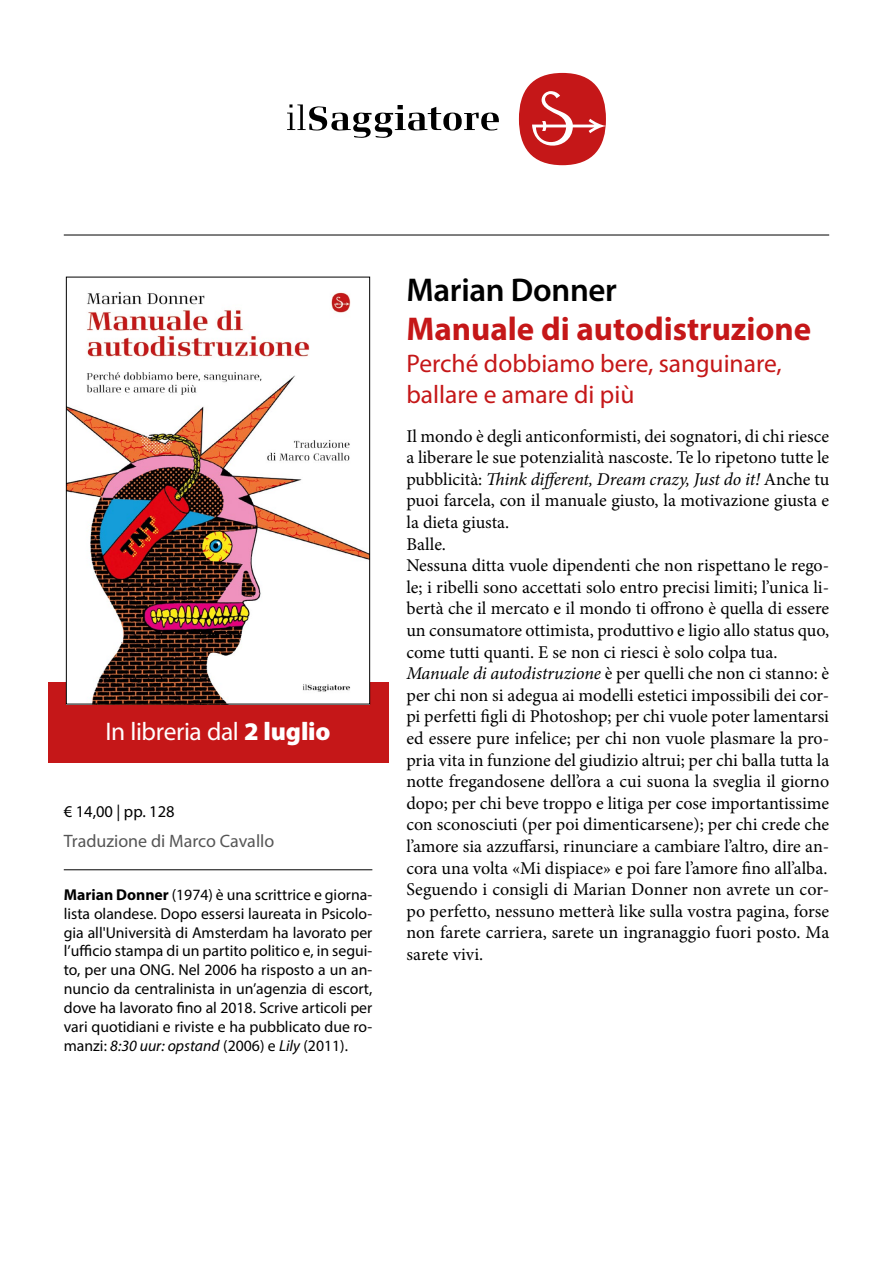
<style>
.page{position:relative;width:893px;height:1263px;background:#fff}
.page>*{position:absolute;margin:0;border:0;box-sizing:border-box;transform-origin:0 0}
.t1{font:700 33px "Myriad Pro";color:#c51718}
.t2{font:600 33px "Myriad Pro";letter-spacing:-.01em;color:#000}
.t3{font:25.5px/30.6px "Myriad Pro";color:#c51718}
.t4{font:25.5px "Myriad Pro";letter-spacing:-.015em;color:#fff}
.t5{font:18px/21.6px "Minion Pro";color:#000}
.t6{font:18px "Myriad Pro";color:#565656}
.t7{font:16.5px "Myriad Pro";color:#000}
.t8{font:15.75px/18.9px "Myriad Pro";color:#000;text-align:justify}
.s1{font-weight:900}
.s2{font-weight:700}
.s3{font-style:italic}
</style>
<div class="page">
<div style="left:48px;top:682px;width:340px;height:80px;background:#c51718"></div>
<hr style="left:64px;top:235px;width:765px;height:1px;background:#000">
<img style="left:68px;top:292px;width:300px;height:410px">
<div style="left:66px;top:277px;width:304px;height:427px;border:1px solid #000"></div>
<hr style="left:64px;top:869px;width:308px;height:1px;background:#000">
<svg style="left:287px;top:104px;width:212px;height:34px"></svg>
<div style="left:519px;top:73px;width:87px;height:92px;background:#c51718;border-radius:50%"></div>
<svg style="left:532px;top:91px;width:74px;height:62px"></svg>
<h2 class="t4" style="left:106px;top:716px;width:226px">In libreria dal <span class="s1">2 luglio</span></h2>
<p class="t7" style="left:64px;top:801px;width:112px">€ 14,00 | pp. 128</p>
<p class="t6" style="left:64px;top:830px;width:212px">Traduzione di Marco Cavallo</p>
<p class="t8" style="left:64px;top:885px;width:310px"><span class="s2">Marian Donner</span> (1974) è una scrittrice e giorna&shy;lista olandese. Dopo essersi laureata in Psicolo&shy;gia all'Università di Amsterdam ha lavorato per l’ufficio stampa di un partito politico e, in segui&shy;to, per una ONG. Nel 2006 ha risposto a un an&shy;nuncio da centralinista in un’agenzia di escort, dove ha lavorato fino al 2018. Scrive articoli per vari quotidiani e riviste e ha pubblicato due ro&shy;manzi: <span class="s3">8:30 uur: opstand</span> (2006) e <span class="s3">Lily</span> (2011).</p>
<h1 class="t2" style="left:406px;top:269px;width:212px">Marian Donner</h1>
<h1 class="t1" style="left:406px;top:307px;width:406px">Manuale di autodistruzione</h1>
<h2 class="t3" style="left:406px;top:348px;width:377px">Perché dobbiamo bere, sanguinare, ballare e amare di più</h2>
<p class="t5" style="left:406px;top:425px;width:424px">Il mondo è degli anticonformisti, dei sognatori, di chi riesce a liberare le sue potenzialità nascoste. Te lo ripetono tutte le pubblicità: <span class="s3">Think different, Dream crazy, Just do it!</span> Anche tu puoi farcela, con il manuale giusto, la motivazione giusta e la dieta giusta.<br>Balle.<br>Nessuna ditta vuole dipendenti che non rispettano le rego&shy;le; i ribelli sono accettati solo entro precisi limiti; l’unica li&shy;bertà che il mercato e il mondo ti offrono è quella di essere un consumatore ottimista, produttivo e ligio allo status quo, come tutti quanti. E se non ci riesci è solo colpa tua.<br><span class="s3">Manuale di autodistruzione</span> è per quelli che non ci stanno: è per chi non si adegua ai modelli estetici impossibili dei cor&shy;pi perfetti figli di Photoshop; per chi vuole poter lamentarsi ed essere pure infelice; per chi non vuole plasmare la pro&shy;pria vita in funzione del giudizio altrui; per chi balla tutta la notte fregandosene dell’ora a cui suona la sveglia il giorno dopo; per chi beve troppo e litiga per cose importantissime con sconosciuti (per poi dimenticarsene); per chi crede che l’amore sia azzuffarsi, rinunciare a cambiare l’altro, dire an&shy;cora una volta «Mi dispiace» e poi fare l’amore fino all’alba.<br>Seguendo i consigli di Marian Donner non avrete un cor&shy;po perfetto, nessuno metterà like sulla vostra pagina, forse non farete carriera, sarete un ingranaggio fuori posto. Ma sarete vivi.</p>
</div>
